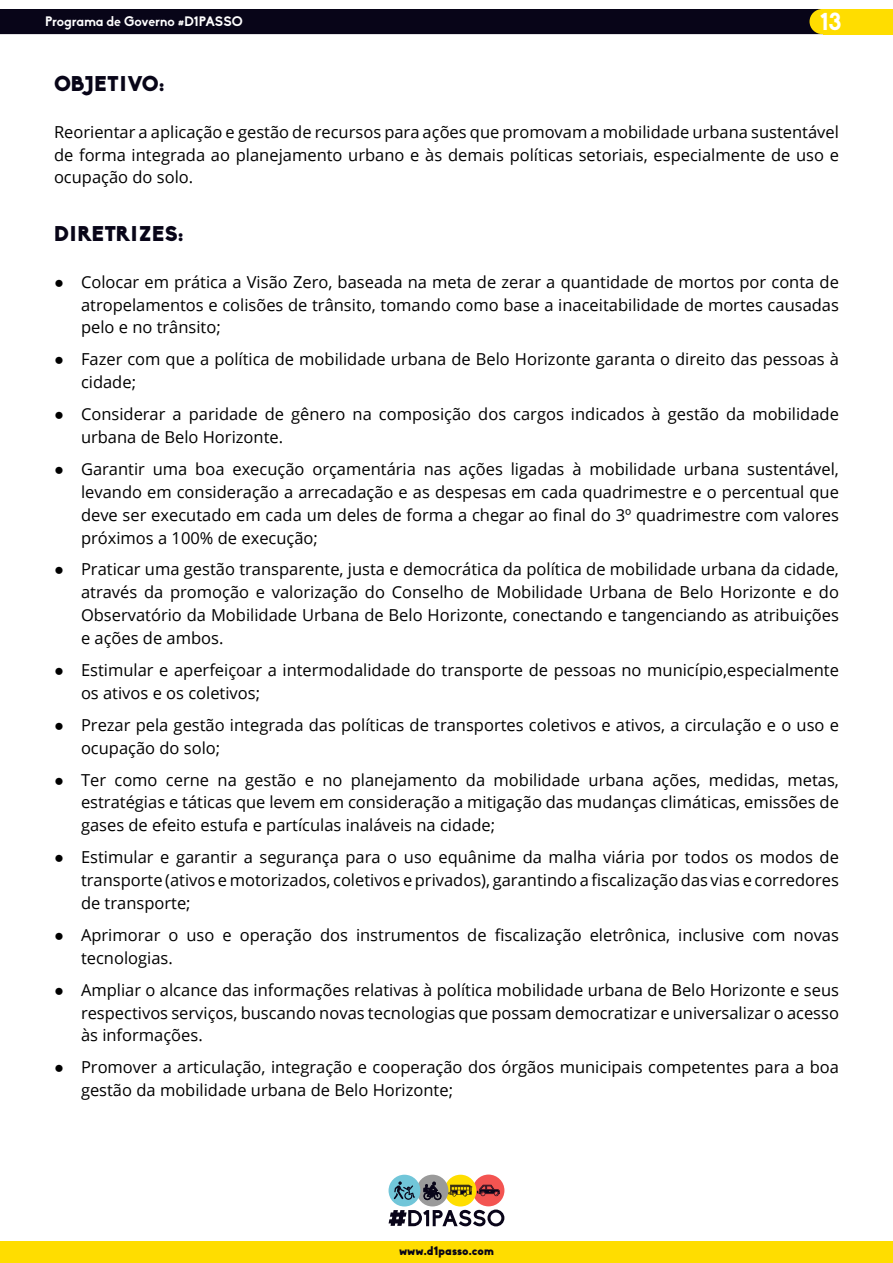
<style>
.page{position:relative;width:893px;height:1263px;background:#fff}
.page>*{position:absolute;margin:0;border:0;box-sizing:border-box;transform-origin:0 0}
.t1{font:700 24px "Biko";color:#fff}
.t2{font:900 21px "Biko";letter-spacing:.01em;color:#080518}
.t3{font:16.5px/23px "Open Sans";color:#000;text-align:justify}
.t4{font:700 13.5px "Biko";color:#fff}
.t5{font:900 12px "Biko";color:#080518}
.s1{font-family:"Arial"}
</style>
<div class="page">
<div style="left:1px;top:10px;width:839px;height:23px;background:#080518"></div>
<div style="left:0;top:9px;width:841px;height:25px;border:2px solid #080518"></div>
<div style="left:473px;top:1174px;width:31px;height:32px;background:#f35451;border-radius:50%"></div>
<div style="left:445px;top:1175px;width:31px;height:31px;background:#ffde00;border-radius:50%"></div>
<svg style="left:448px;top:1185px;width:52px;height:11px"></svg>
<svg style="left:389px;top:1209px;width:115px;height:17px"></svg>
<div style="left:417px;top:1175px;width:31px;height:31px;background:#9a9a9a;border-radius:50%"></div>
<svg style="left:423px;top:1181px;width:19px;height:20px"></svg>
<div style="left:389px;top:1175px;width:31px;height:31px;background:#71c6d9;border-radius:50%"></div>
<svg style="left:394px;top:1181px;width:21px;height:19px"></svg>
<div style="left:823px;top:9px;width:70px;height:25px;background:#fd0"></div>
<div style="left:809px;top:9px;width:26px;height:25px;background:#fd0;border-radius:50%"></div>
<div style="left:0;top:1241px;width:893px;height:22px;background:#fd0"></div>
<p class="t4" style="left:45px;top:13px;width:199px">Programa de Governo #D1PASSO</p>
<h1 class="t1" style="left:820px;top:7px;width:23px">13</h1>
<p class="t2" style="left:54px;top:70px;width:112px">OBJETIVO:</p>
<p class="t3" style="left:54px;top:120px;width:786px">Reorientar a aplicação e gestão de recursos para ações que promovam a mobilidade urbana sustentável de forma integrada ao planejamento urbano e às demais políticas setoriais, especialmente de uso e ocupação do solo.</p>
<p class="t2" style="left:54px;top:220px;width:131px">DIRETRIZES:</p>
<p class="t3" style="left:81px;top:270px;width:759px;text-indent:-27px"><span class="s1">●</span> Colocar em prática a Visão Zero, baseada na meta de zerar a quantidade de mortos por conta de atropelamentos e colisões de trânsito, tomando como base a inaceitabilidade de mortes causadas pelo e no trânsito;</p>
<p class="t3" style="left:81px;top:347px;width:759px;text-indent:-27px"><span class="s1">●</span> Fazer com que a política de mobilidade urbana de Belo Horizonte garanta o direito das pessoas à cidade;</p>
<p class="t3" style="left:81px;top:402px;width:759px;text-indent:-27px"><span class="s1">●</span> Considerar a paridade de gênero na composição dos cargos indicados à gestão da mobilidade urbana de Belo Horizonte.</p>
<p class="t3" style="left:81px;top:457px;width:759px;text-indent:-27px"><span class="s1">●</span> Garantir uma boa execução orçamentária nas ações ligadas à mobilidade urbana sustentável, levando em consideração a arrecadação e as despesas em cada quadrimestre e o percentual que deve ser executado em cada um deles de forma a chegar ao final do 3º quadrimestre com valores próximos a 100% de execução;</p>
<p class="t3" style="left:81px;top:557px;width:759px;text-indent:-27px"><span class="s1">●</span> Praticar uma gestão transparente, justa e democrática da política de mobilidade urbana da cidade, através da promoção e valorização do Conselho de Mobilidade Urbana de Belo Horizonte e do Observatório da Mobilidade Urbana de Belo Horizonte, conectando e tangenciando as atribuições e ações de ambos.</p>
<p class="t3" style="left:81px;top:658px;width:759px;text-indent:-27px"><span class="s1">●</span> Estimular e aperfeiçoar a intermodalidade do transporte de pessoas no município,especialmente os ativos e os coletivos;</p>
<p class="t3" style="left:81px;top:713px;width:759px;text-indent:-27px"><span class="s1">●</span> Prezar pela gestão integrada das políticas de transportes coletivos e ativos, a circulação e o uso e ocupação do solo;</p>
<p class="t3" style="left:81px;top:768px;width:759px;text-indent:-27px"><span class="s1">●</span> Ter como cerne na gestão e no planejamento da mobilidade urbana ações, medidas, metas, estratégias e táticas que levem em consideração a mitigação das mudanças climáticas, emissões de gases de efeito estufa e partículas inaláveis na cidade;</p>
<p class="t3" style="left:81px;top:845px;width:759px;text-indent:-27px"><span class="s1">●</span> Estimular e garantir a segurança para o uso equânime da malha viária por todos os modos de transporte (ativos e motorizados, coletivos e privados), garantindo a fiscalização das vias e corredores de transporte;</p>
<p class="t3" style="left:81px;top:923px;width:759px;text-indent:-27px"><span class="s1">●</span> Aprimorar o uso e operação dos instrumentos de fiscalização eletrônica, inclusive com novas tecnologias.</p>
<p class="t3" style="left:81px;top:978px;width:759px;text-indent:-27px"><span class="s1">●</span> Ampliar o alcance das informações relativas à política mobilidade urbana de Belo Horizonte e seus respectivos serviços, buscando novas tecnologias que possam democratizar e universalizar o acesso às informações.</p>
<p class="t3" style="left:81px;top:1055px;width:759px;text-indent:-27px"><span class="s1">●</span> Promover a articulação, integração e cooperação dos órgãos municipais competentes para a boa gestão da mobilidade urbana de Belo Horizonte;</p>
<p class="t5" style="left:399px;top:1243px;width:96px">www.d1passo.com</p>
</div>
